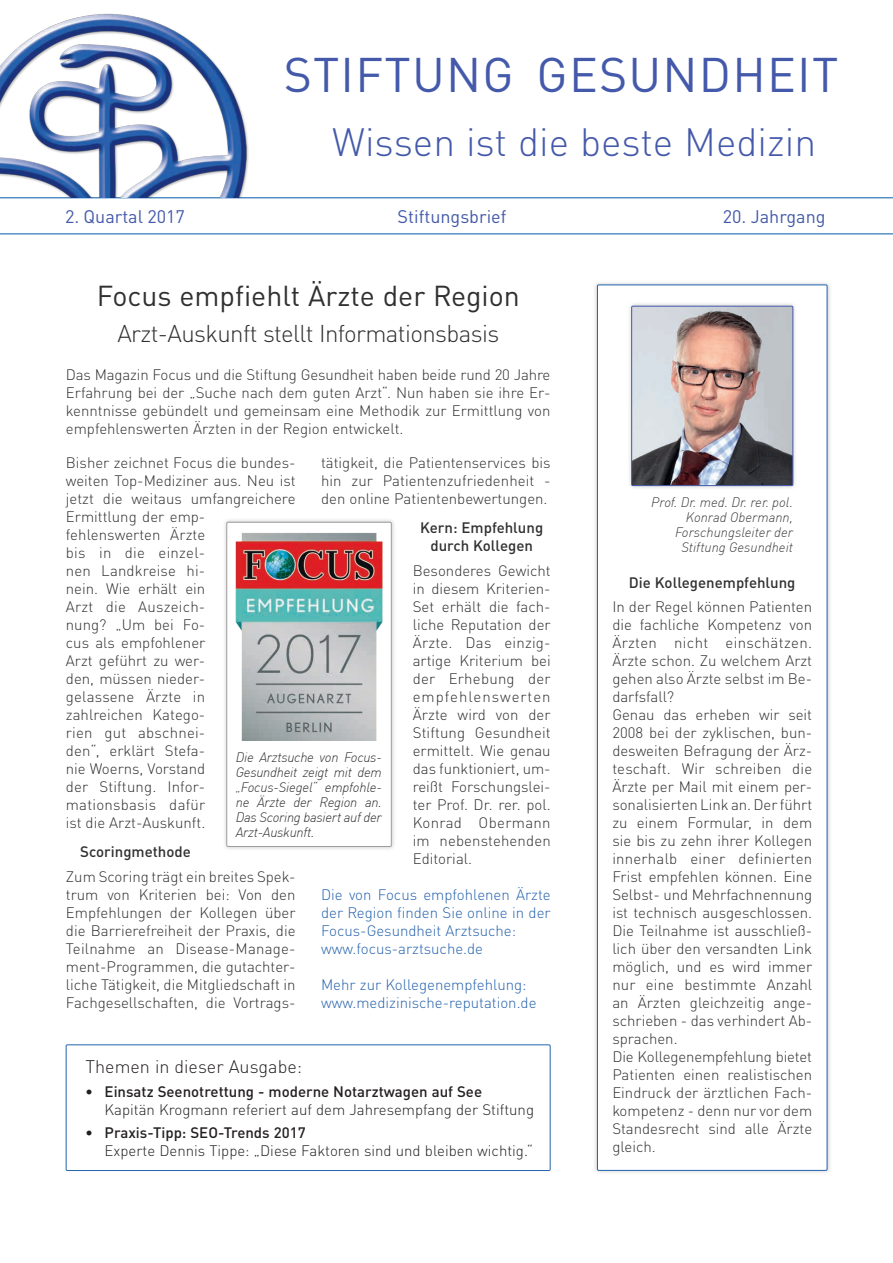
<style>
.page{position:relative;width:893px;height:1263px;background:#fff}
.page>*{position:absolute;margin:0;border:0;box-sizing:border-box;transform-origin:0 0}
.fliesstext{font:48px "DIN Pro";letter-spacing:.025em;color:#4459aa}
.fliesstext-2{font:300 39px "DIN Pro";color:#4459aa}
.fliesstext-3{font:28.5px "DIN Pro";color:#312f30}
.fliesstext-4{font:300 24px "DIN Pro";letter-spacing:-.025em;color:#312f30}
.t1{font:18px "DIN Pro";color:#4459aa}
.t2{font:300 18px "DIN Pro";color:#231f20}
._2B-Lauftext{font:300 15px/18px "DIN Pro";color:#312f30;text-align:justify}
.t3{font:300 15px/18px "DIN Pro";color:#231f20}
.fliesstext-5{font:300 15px/18px "DIN Pro";color:#2562ac;text-align:justify}
._2C-Zwischentitel{font:500 15px/18px "DIN Pro";color:#312f30;text-align:center}
._2B-Lauftext-2{font:italic 300 13.5px/15px "DIN";letter-spacing:-.02em;color:#312f30;text-align:justify}
._4A-Bild-Unterschrif{font:italic 300 13.5px/15px "DIN";color:#3e3e3f;text-align:right}
.s1{font-weight:700}
.s2{font-weight:500}
</style>
<div class="page">
<div style="left:592px;top:280px;width:240px;height:895px;background:#231f20;opacity:.25"></div>
<div style="left:597px;top:285px;width:230px;height:885px;background:#fff"></div>
<div style="left:597px;top:285px;width:230px;height:885px;border:1px solid #2264b0"></div>
<hr style="left:0;top:234px;width:893px;height:1px;background:#0059aa">
<hr style="left:0;top:198px;width:893px;height:1px;background:#0059aa">
<div style="left:222px;top:517px;width:174px;height:334px;background:#231f20;opacity:.25"></div>
<div style="left:227px;top:522px;width:164px;height:324px;background:#fff"></div>
<div style="left:227px;top:522px;width:164px;height:325px;border:1px solid #9f9d9e"></div>
<img style="left:0;top:13px;width:267px;height:185px">
<img style="left:235px;top:532px;width:148px;height:209px">
<div style="left:627px;top:301px;width:170px;height:189px;background:#231f20;opacity:.25"></div>
<img style="left:633px;top:308px;width:158px;height:176px">
<div style="left:631px;top:306px;width:162px;height:180px;border:1px solid #4459aa"></div>
<div style="left:66px;top:1044px;width:484px;height:127px;border:1px solid #2264b0"></div>
<p class="fliesstext" style="left:284px;top:37px;width:556px">STIFTUNG GESUNDHEIT</p>
<p class="fliesstext-2" style="left:332px;top:112px;width:485px">Wissen ist die beste Medizin</p>
<p class="t1" style="left:65px;top:202px;width:121px">2. Quartal 2017</p>
<p class="t1" style="left:398px;top:202px;width:110px">Stiftungsbrief</p>
<p class="t1" style="left:723px;top:202px;width:104px">20. Jahrgang</p>
<p class="fliesstext-3" style="left:97px;top:273px;width:425px">Focus empfiehlt Ärzte der Region</p>
<p class="fliesstext-4" style="left:117px;top:315px;width:383px">Arzt-Auskunft stellt Informationsbasis</p>
<p class="_2B-Lauftext" style="left:66px;top:364px;width:486px">Das Magazin Focus und die Stiftung Gesundheit haben beide rund 20 Jahre Erfahrung bei der „Suche nach dem guten Arzt“. Nun haben sie ihre Er&shy;kenntnisse gebündelt und gemeinsam eine Methodik zur Ermittlung von empfehlenswerten Ärzten in der Region entwickelt.</p>
<p class="_2B-Lauftext" style="left:66px;top:452px;width:231px;text-align:left">Bisher zeichnet Focus die bundes&shy;weiten Top-Mediziner aus. Neu ist jetzt die weitaus umfangreichere<br>Ermittlung der emp&shy;fehlenswerten Ärzte<br>bis in die einzel-<br>nen Landkreise hi-<br>nein. Wie erhält ein<br>Arzt die Auszeich-<br>nung? „Um bei Fo-<br>cus als empfohlener<br>Arzt geführt zu wer-<br>den, müssen nieder-<br>gelassene Ärzte in<br>zahlreichen Katego-<br>rien gut abschnei-<br>den“, erklärt Stefa-<br>nie Woerns, Vorstand<br>der Stiftung. Infor&shy;mationsbasis dafür<br>ist die Arzt-Auskunft.</p>
<p class="_2C-Zwischentitel" style="left:80px;top:841px;width:112px">Scoringmethode</p>
<p class="_2B-Lauftext" style="left:66px;top:866px;width:231px">Zum Scoring trägt ein breites Spek&shy;trum von Kriterien bei: Von den Empfehlungen der Kollegen über die Barrierefreiheit der Praxis, die Teilnahme an Disease-Manage&shy;ment-Programmen, die gutachter&shy;liche Tätigkeit, die Mitgliedschaft in Fachgesellschaften, die Vortrags-</p>
<p class="_2B-Lauftext" style="left:321px;top:452px;width:231px">tätigkeit, die Patientenservices bis hin zur Patientenzufriedenheit - den online Patientenbewertungen.</p>
<p class="_2C-Zwischentitel" style="left:420px;top:517px;width:125px">Kern: Empfehlung durch Kollegen</p>
<p class="_2B-Lauftext" style="left:413px;top:560px;width:139px">Besonderes Gewicht in diesem Kriterien-Set erhält die fach&shy;liche Reputation der Ärzte. Das einzig&shy;artige Kriterium bei der Erhebung der empfehlenswerten Ärzte wird von der Stiftung Gesundheit ermittelt. Wie genau das funktioniert, um&shy;reißt Forschungslei&shy;ter Prof. Dr. rer. pol.<br>Konrad Obermann im nebenstehenden Editorial.</p>
<p class="fliesstext-5" style="left:321px;top:884px;width:231px">Die von Focus empfohlenen Ärzte der Region finden Sie online in der Focus-Gesundheit Arztsuche:</p>
<p class="fliesstext-5" style="left:321px;top:938px;width:164px">www.focus-arztsuche.de</p>
<p class="fliesstext-5" style="left:321px;top:974px;width:207px">Mehr zur Kollegenempfehlung:</p>
<p class="fliesstext-5" style="left:321px;top:992px;width:217px">www.medizinische-reputation.de</p>
<p class="_2B-Lauftext-2" style="left:236px;top:750px;width:148px">Die Arztsuche von Focus-Gesundheit zeigt mit dem „Focus-Siegel“ empfohle&shy;ne Ärzte der Region an.<br>Das Scoring basiert auf der Arzt-Auskunft.</p>
<p class="t2" style="left:85px;top:1053px;width:218px">Themen in dieser Ausgabe:</p>
<p class="t3" style="left:105px;top:1081px;width:431px;text-indent:-19px"><span class="s1">•</span> <span class="s2">Einsatz Seenotrettung - moderne Notarztwagen auf See<br></span>Kapitän Krogmann referiert auf dem Jahresempfang der Stiftung</p>
<p class="t3" style="left:105px;top:1122px;width:430px;text-indent:-19px"><span class="s1">•</span> <span class="s2">Praxis-Tipp: SEO-Trends 2017<br></span>Experte Dennis Tippe: „Diese Faktoren sind und bleiben wichtig.“</p>
<p class="_4A-Bild-Unterschrif" style="left:651px;top:495px;width:143px">Prof. Dr. med. Dr. rer. pol.<br>Konrad Obermann,<br>Forschungsleiter der<br>Stiftung Gesundheit</p>
<p class="_2C-Zwischentitel" style="left:629px;top:572px;width:168px">Die Kollegenempfehlung</p>
<p class="_2B-Lauftext" style="left:612px;top:596px;width:201px">In der Regel können Patienten die fachliche Kompetenz von Ärzten nicht einschätzen.<br>Ärzte schon. Zu welchem Arzt gehen also Ärzte selbst im Be&shy;darfsfall?</p>
<p class="_2B-Lauftext" style="left:612px;top:704px;width:201px">Genau das erheben wir seit 2008 bei der zyklischen, bun&shy;desweiten Befragung der Ärz&shy;teschaft. Wir schreiben die Ärzte per Mail mit einem per&shy;sonalisierten Link an. Der führt zu einem Formular, in dem sie bis zu zehn ihrer Kollegen innerhalb einer definierten Frist empfehlen können. Eine Selbst- und Mehrfachnennung ist technisch ausgeschlossen.<br>Die Teilnahme ist ausschließ&shy;lich über den versandten Link möglich, und es wird immer nur eine bestimmte Anzahl an Ärzten gleichzeitig ange&shy;schrieben - das verhindert Ab&shy;sprachen.</p>
<p class="_2B-Lauftext" style="left:612px;top:1046px;width:201px">Die Kollegenempfehlung bietet Patienten einen realistischen Eindruck der ärztlichen Fach&shy;kompetenz - denn nur vor dem Standesrecht sind alle Ärzte gleich.</p>
</div>
